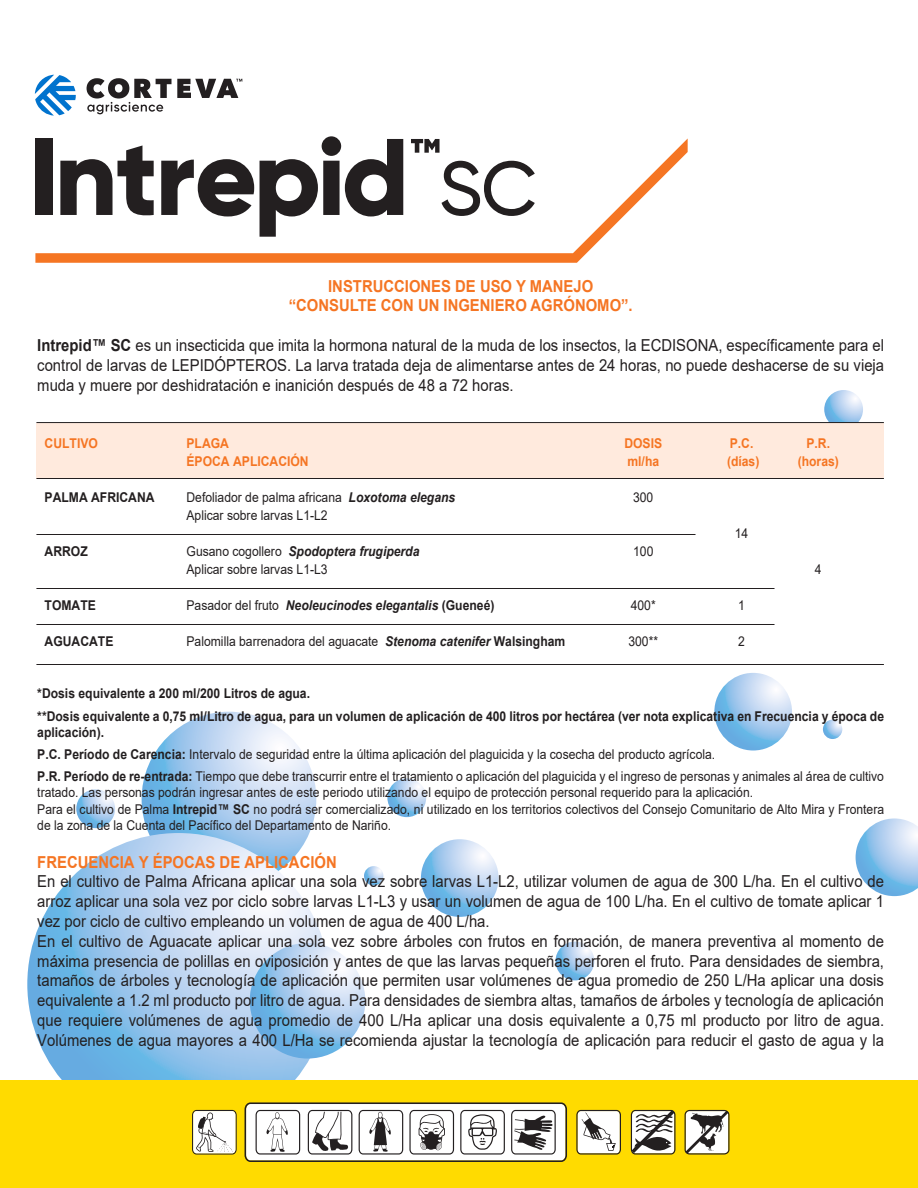
<style>
.page{position:relative;width:918px;height:1188px;background:#fff}
.page>*{position:absolute;margin:0;border:0;box-sizing:border-box;transform-origin:0 0}
.t1{font:16.5px/19.8px "Arial";color:#231f20;text-align:justify;scale:.9 1}
.t2{font:700 16.5px/19.8px "Arial";color:#f57523;text-align:center;scale:.9 1}
.t3{font:13.5px/22.2px "Arial";color:#231f20;scale:.9 1}
.t4{font:700 13.5px/22.2px "Arial";color:#231f20;scale:.9 1}
.t5{font:italic 700 13.5px "Arial";color:#231f20;scale:.9 1}
.t6{font:700 13.5px "Arial";color:#f57523;scale:.9 1}
.s1{font-weight:700}
.s2{font-weight:700;font-style:italic}
.s3{font-weight:400;font-style:normal}
.s4{font-style:normal}
</style>
<div class="page">
<svg style="left:142px;top:712px;width:174px;height:174px;background:#aed0ef"></svg>
<svg style="left:27px;top:833px;width:303px;height:302px;background:#a7cded"></svg>
<svg style="left:250px;top:943px;width:115px;height:116px;background:#a2caed"></svg>
<svg style="left:421px;top:839px;width:78px;height:78px;background:#a3cbed"></svg>
<svg style="left:714px;top:673px;width:78px;height:78px;background:#a3cbed"></svg>
<svg style="left:856px;top:818px;width:62px;height:78px"></svg>
<svg style="left:387px;top:778px;width:39px;height:39px"></svg>
<svg style="left:556px;top:942px;width:38px;height:38px"></svg>
<svg style="left:76px;top:789px;width:39px;height:39px"></svg>
<svg style="left:824px;top:390px;width:39px;height:39px"></svg>
<svg style="left:823px;top:720px;width:19px;height:19px"></svg>
<svg style="left:364px;top:866px;width:19px;height:20px"></svg>
<div style="left:0;top:1081px;width:918px;height:107px;background:#ffdb00"></div>
<div style="left:36px;top:423px;width:848px;height:55px;background:#ffeadd"></div>
<hr style="left:36px;top:422px;width:848px;height:1px;background:#231f20">
<hr style="left:36px;top:478px;width:848px;height:1px;background:#231f20">
<hr style="left:36px;top:664px;width:848px;height:1px;background:#231f20">
<hr style="left:36px;top:588px;width:739px;height:1px;background:#231f20">
<hr style="left:36px;top:624px;width:739px;height:1px;background:#231f20">
<hr style="left:36px;top:534px;width:660px;height:1px;background:#231f20">
<svg style="left:192px;top:1110px;width:45px;height:45px;background:#d7d5cc"></svg>
<svg style="left:631px;top:1110px;width:44px;height:45px;background:#a19f99"></svg>
<svg style="left:245px;top:1102px;width:322px;height:60px;background:#cdccc9"></svg>
<svg style="left:685px;top:1110px;width:44px;height:45px;background:#afaca5"></svg>
<svg style="left:576px;top:1110px;width:45px;height:45px;background:#ceccc3"></svg>
<svg style="left:35px;top:75px;width:41px;height:41px"></svg>
<svg style="left:87px;top:78px;width:155px;height:36px"></svg>
<svg style="left:35px;top:138px;width:653px;height:125px"></svg>
<div style="left:35px;top:139px;width:18px;height:76px;background:#231f20"></div>
<svg style="left:60px;top:145px;width:94px;height:72px"></svg>
<svg style="left:161px;top:159px;width:93px;height:57px"></svg>
<svg style="left:260px;top:136px;width:143px;height:101px"></svg>
<svg style="left:411px;top:139px;width:29px;height:14px"></svg>
<svg style="left:442px;top:161px;width:93px;height:55px"></svg>
<p class="t2" style="left:289px;top:276px;width:384px">INSTRUCCIONES DE USO Y MANEJO “CONSULTE CON UN INGENIERO AGRÓNOMO”.</p>
<p class="t1" style="left:37px;top:335px;width:942px"><span class="s1">Intrepid™ SC</span> es un insecticida que imita la hormona natural de la muda de los insectos, la ECDISONA, específicamente para el control de larvas de LEPIDÓPTEROS. La larva tratada deja de alimentarse antes de 24 horas, no puede deshacerse de su vieja muda y muere por deshidratación e inanición después de 48 a 72 horas.</p>
<p class="t6" style="left:45px;top:434px;width:61px">CULTIVO</p>
<p class="t6" style="left:187px;top:434px;width:49px">PLAGA</p>
<p class="t6" style="left:624px;top:434px;width:44px">DOSIS</p>
<p class="t6" style="left:730px;top:434px;width:28px">P.C.</p>
<p class="t6" style="left:807px;top:434px;width:28px">P.R.</p>
<p class="t6" style="left:187px;top:452px;width:137px">ÉPOCA APLICACIÓN</p>
<p class="t6" style="left:627px;top:452px;width:37px">ml/ha</p>
<p class="t6" style="left:727px;top:452px;width:38px">(días)</p>
<p class="t6" style="left:798px;top:452px;width:47px">(horas)</p>
<p class="t4" style="left:45px;top:487px;width:124px">PALMA AFRICANA</p>
<p class="t3" style="left:187px;top:486px;width:300px">Defoliador de palma africana <span class="s2">Loxotoma elegans</span></p>
<p class="t3" style="left:633px;top:486px;width:24px">300</p>
<p class="t3" style="left:187px;top:504px;width:158px">Aplicar sobre larvas L1-L2</p>
<p class="t3" style="left:735px;top:522px;width:17px">14</p>
<p class="t4" style="left:45px;top:541px;width:49px">ARROZ</p>
<p class="t5" style="left:187px;top:542px;width:260px"><span class="s3">Gusano cogollero</span> Spodoptera frugiperda</p>
<p class="t3" style="left:633px;top:540px;width:24px">100</p>
<p class="t3" style="left:187px;top:558px;width:158px">Aplicar sobre larvas L1-L3</p>
<p class="t3" style="left:815px;top:558px;width:9px">4</p>
<p class="t4" style="left:45px;top:595px;width:58px">TOMATE</p>
<p class="t5" style="left:187px;top:596px;width:344px"><span class="s3">Pasador del fruto</span> Neoleucinodes elegantalis <span class="s4">(Gueneé)</span></p>
<p class="t3" style="left:631px;top:594px;width:29px">400*</p>
<p class="t3" style="left:738px;top:594px;width:9px">1</p>
<p class="t4" style="left:45px;top:631px;width:78px">AGUACATE</p>
<p class="t3" style="left:187px;top:630px;width:422px">Palomilla barrenadora del aguacate <span class="s2">Stenoma catenifer</span> <span class="s1">Walsingham</span></p>
<p class="t3" style="left:628px;top:630px;width:35px">300**</p>
<p class="t3" style="left:738px;top:630px;width:9px">2</p>
<p class="t4" style="left:37px;top:683px;width:942px">*Dosis equivalente a 200 ml/200 Litros de agua.<br>**Dosis equivalente a 0,75 ml/Litro de agua, para un volumen de aplicación de 400 litros por hectárea (ver nota explicativa en Frecuencia y época de</p>
<p class="t3" style="left:37px;top:721px;width:942px"><span class="s1">aplicación).<br>P.C. Período de Carencia:</span> Intervalo de seguridad entre la última aplicación del plaguicida y la cosecha del producto agrícola.<br><span class="s1">P.R. Período de re-entrada:</span> Tiempo que debe transcurrir entre el tratamiento o aplicación del plaguicida y el ingreso de personas y animales al área de cultivo</p>
<p class="t3" style="left:37px;top:784px;width:942px;line-height:16.2px">tratado. Las personas podrán ingresar antes de este periodo utilizando el equipo de protección personal requerido para la aplicación.<br>Para el cultivo de Palma <span class="s1">Intrepid™ SC</span> no podrá ser comercializado, ni utilizado en los territorios colectivos del Consejo Comunitario de Alto Mira y Frontera de la zona de la Cuenta del Pacífico del Departamento de Nariño.</p>
<p class="t2" style="left:37px;top:852px;width:334px">FRECUENCIA Y ÉPOCAS DE APLICACIÓN</p>
<p class="t1" style="left:37px;top:872px;width:942px;text-align:left">En el cultivo de Palma Africana aplicar una sola vez sobre larvas L1-L2, utilizar volumen de agua de 300 L/ha. En el cultivo de arroz aplicar una sola vez por ciclo sobre larvas L1-L3 y usar un volumen de agua de 100 L/ha. En el cultivo de tomate aplicar 1 vez por ciclo de cultivo empleando un volumen de agua de 400 L/ha.<br>En el cultivo de Aguacate aplicar una sola vez sobre árboles con frutos en formación, de manera preventiva al momento de máxima presencia de polillas en oviposición y antes de que las larvas pequeñas perforen el fruto. Para densidades de siembra, tamaños de árboles y tecnología de aplicación que permiten usar volúmenes de agua promedio de 250 L/Ha aplicar una dosis equivalente a 1.2 ml producto por litro de agua. Para densidades de siembra altas, tamaños de árboles y tecnología de aplicación que requiere volúmenes de agua promedio de 400 L/Ha aplicar una dosis equivalente a 0,75 ml producto por litro de agua.<br>Volúmenes de agua mayores a 400 L/Ha se recomienda ajustar la tecnología de aplicación para reducir el gasto de agua y la</p>
</div>
